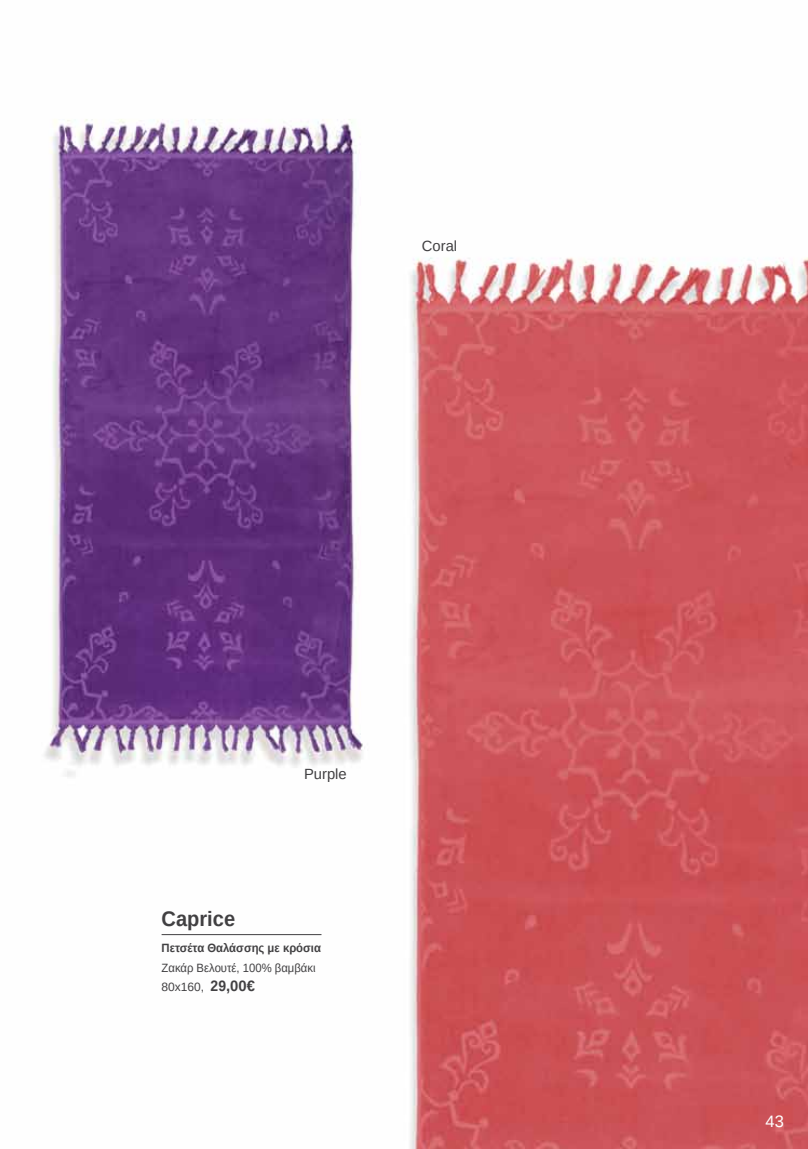
<style>
.page{position:relative;width:808px;height:1149px;background:#fff}
.page>*{position:absolute;margin:0;border:0;box-sizing:border-box;transform-origin:0 0}
.t1{font:700 21px "Arimo";color:#414042;scale:.95 1}
.t2{font:16.5px "Arimo";color:#fff}
.t3{font:14.7px "Arimo";color:#414042}
.t4{font:12px/19.5px "Arimo";color:#414042;scale:.94 1}
.t5{font:700 12px "Arimo";color:#414042;scale:.94 1}
.s1{font-weight:700;font-size:15px}
</style>
<div class="page">
<img style="left:44px;top:119px;width:764px;height:1029px">
<hr style="left:162px;top:933px;width:159px;height:1px;background:#414042">
<p class="t3" style="left:422px;top:237px;width:37px">Coral</p>
<h1 class="t1" style="left:162px;top:904px;width:79px">Caprice</h1>
<p class="t3" style="left:304px;top:764px;width:44px">Purple</p>
<p class="t5" style="left:162px;top:939px;width:171px">Πετσέτα Θαλάσσης με κρόσια</p>
<p class="t4" style="left:162px;top:957px;width:165px">Ζακάρ Βελουτέ, 100% βαμβάκι<br>80x160, <span class="s1">29,00€</span></p>
<h2 class="t2" style="left:765px;top:1110px;width:20px">43</h2>
</div>
